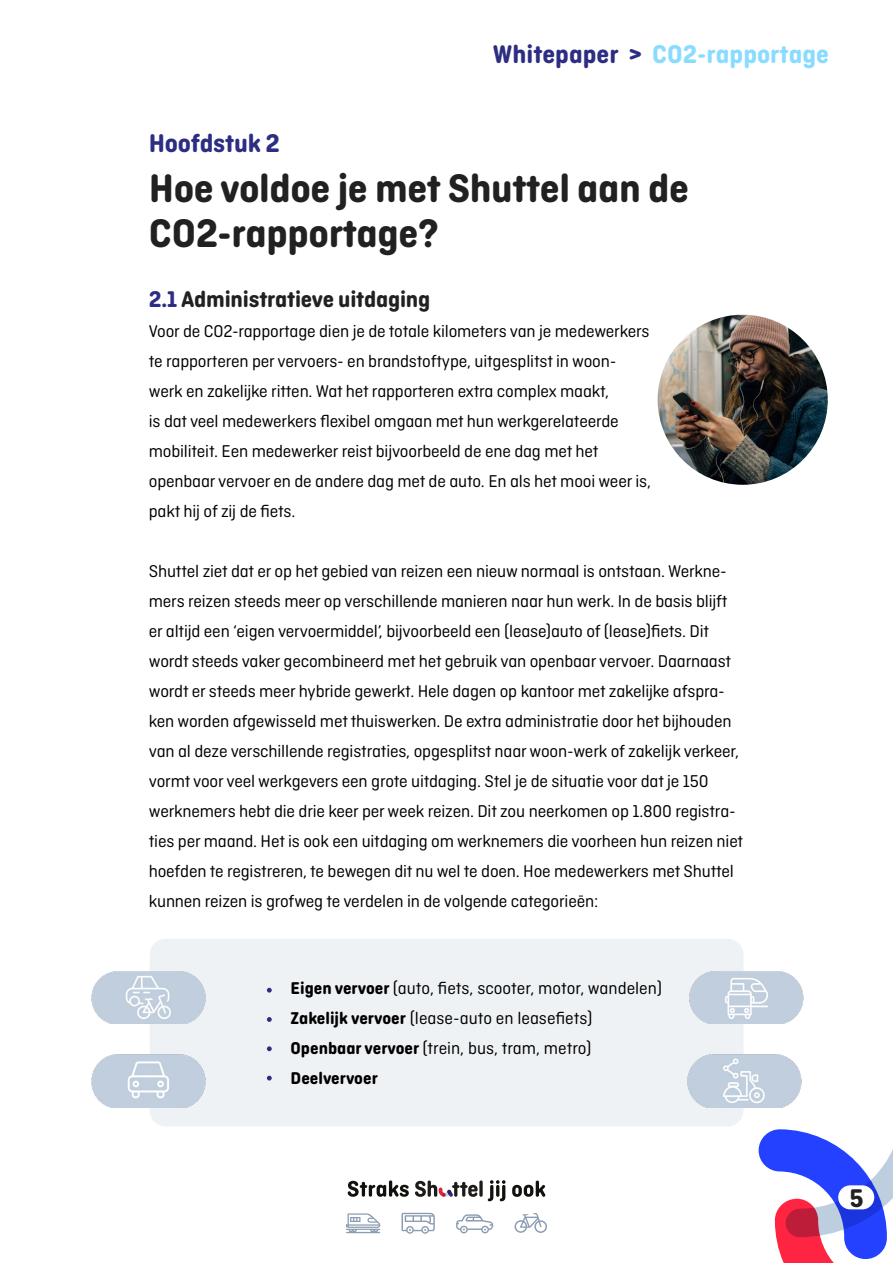
<style>
.page{position:relative;width:893px;height:1263px;background:#fff}
.page>*{position:absolute;margin:0;border:0;box-sizing:border-box;transform-origin:0 0}
.t1{font:700 42px/45px "Ciutadella Rounded";letter-spacing:-.01em;color:#212121}
.t2{font:700 27px "Ciutadella Rounded";color:#8adcff}
.t3{font:700 27px "Ciutadella Rounded";letter-spacing:-.01em;color:#2d2e83}
.t4{font:700 27px "Ciutadella Rounded";color:#212121}
.t5{font:700 24px "Ciutadella Rounded";letter-spacing:-.01em;color:#212121}
.t6{font:18px/30px "Ciutadella Rounded";letter-spacing:-.01em;color:#000}
.s1{color:#2d2e83}
.s2{font-weight:700}
</style>
<div class="page">
<svg style="left:346px;top:1213px;width:34px;height:20px"></svg>
<svg style="left:514px;top:1213px;width:33px;height:20px"></svg>
<svg style="left:401px;top:1213px;width:34px;height:21px"></svg>
<svg style="left:456px;top:1214px;width:37px;height:19px"></svg>
<svg style="left:759px;top:1107px;width:134px;height:156px"></svg>
<div style="left:838px;top:1185px;width:36px;height:24px;background:#fff;border-radius:12px"></div>
<svg style="left:479px;top:1180px;width:4px;height:17px"></svg>
<svg style="left:415px;top:1180px;width:63px;height:17px"></svg>
<svg style="left:347px;top:1180px;width:62px;height:17px"></svg>
<svg style="left:488px;top:1180px;width:18px;height:21px"></svg>
<svg style="left:512px;top:1180px;width:33px;height:17px"></svg>
<img style="left:658px;top:315px;width:170px;height:170px;border-radius:85px">
<div style="left:150px;top:939px;width:593px;height:187px;background:#eff2f5;border-radius:16px"></div>
<svg style="left:267px;top:988px;width:5px;height:4px"></svg>
<svg style="left:267px;top:1017px;width:5px;height:5px"></svg>
<svg style="left:267px;top:1046px;width:5px;height:5px"></svg>
<svg style="left:267px;top:1076px;width:5px;height:4px"></svg>
<img style="left:91px;top:971px;width:115px;height:53px">
<img style="left:689px;top:970px;width:115px;height:54px">
<img style="left:91px;top:1054px;width:115px;height:53px">
<img style="left:687px;top:1054px;width:115px;height:53px">
<h2 class="t3" style="left:149px;top:128px;width:133px">Hoofdstuk 2</h2>
<h2 class="t2" style="left:493px;top:38px;width:338px"><span class="s1">Whitepaper &gt;</span> CO2-rapportage</h2>
<h1 class="t1" style="left:149px;top:166px;width:542px">Hoe voldoe je met Shuttel aan de<br>CO2-rapportage?</h1>
<h3 class="t5" style="left:149px;top:285px;width:283px"><span class="s1">2.1</span> Administratieve uitdaging</h3>
<p class="t6" style="left:149px;top:316px;width:504px">Voor de CO2-rapportage dien je de totale kilometers van je medewerkers te rapporteren per vervoers- en brandstoftype, uitgesplitst in woon&shy;werk en zakelijke ritten. Wat het rapporteren extra complex maakt,<br>is dat veel medewerkers flexibel omgaan met hun werkgerelateerde mobiliteit. Een medewerker reist bijvoorbeeld de ene dag met het openbaar vervoer en de andere dag met de auto. En als het mooi weer is, pakt hij of zij de fiets.</p>
<p class="t6" style="left:149px;top:556px;width:596px">Shuttel ziet dat er op het gebied van reizen een nieuw normaal is ontstaan. Werkne&shy;mers reizen steeds meer op verschillende manieren naar hun werk. In de basis blijft er altijd een ‘eigen vervoermiddel’, bijvoorbeeld een (lease)auto of (lease)fiets. Dit wordt steeds vaker gecombineerd met het gebruik van openbaar vervoer. Daarnaast wordt er steeds meer hybride gewerkt. Hele dagen op kantoor met zakelijke afspra&shy;ken worden afgewisseld met thuiswerken. De extra administratie door het bijhouden van al deze verschillende registraties, opgesplitst naar woon-werk of zakelijk verkeer, vormt voor veel werkgevers een grote uitdaging. Stel je de situatie voor dat je 150 werknemers hebt die drie keer per week reizen. Dit zou neerkomen op 1.800 registra&shy;ties per maand. Het is ook een uitdaging om werknemers die voorheen hun reizen niet hoefden te registreren, te bewegen dit nu wel te doen. Hoe medewerkers met Shuttel kunnen reizen is grofweg te verdelen in de volgende categorieën:</p>
<p class="t6" style="left:291px;top:973px;width:373px"><span class="s2">Eigen vervoer</span> (auto, fiets, scooter, motor, wandelen)<br><span class="s2">Zakelijk vervoer</span> (lease-auto en leasefiets)<br><span class="s2">Openbaar vervoer</span> (trein, bus, tram, metro)<br><span class="s2">Deelvervoer</span></p>
<h2 class="t4" style="left:849px;top:1182px;width:16px">5</h2>
</div>
